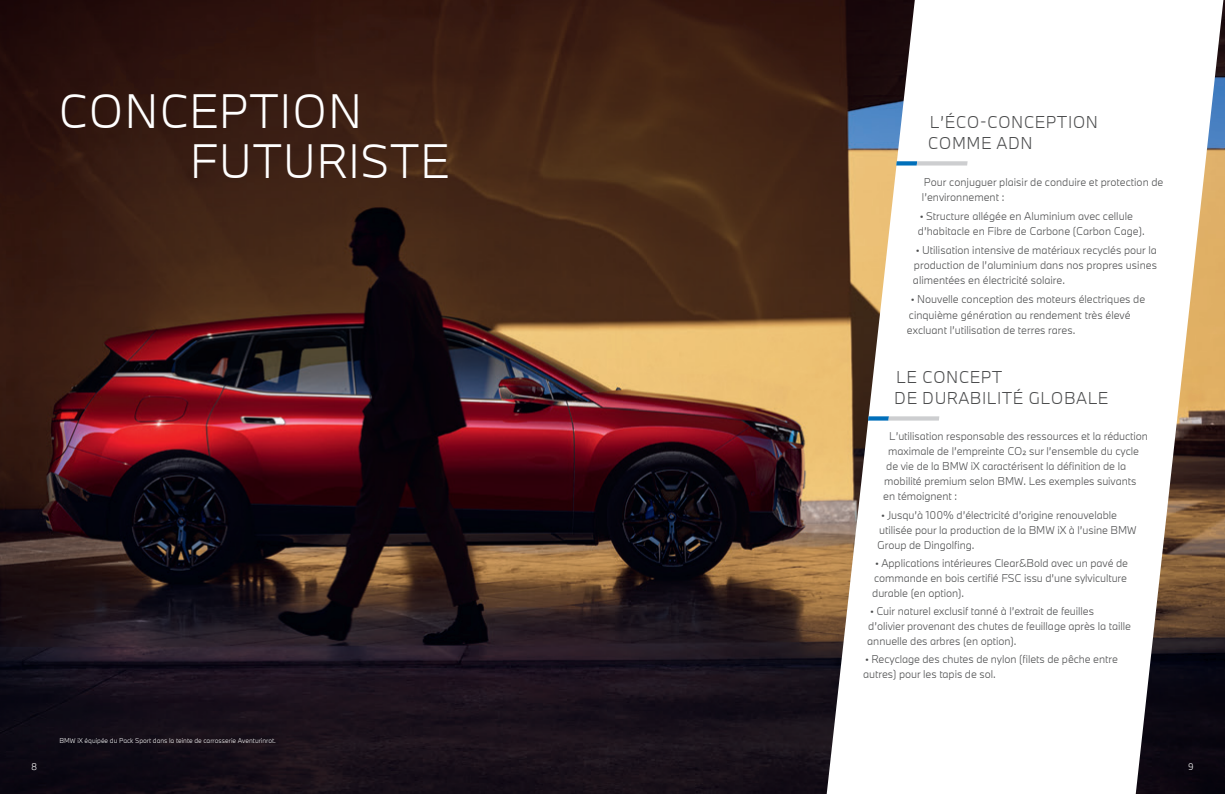
<style>
.page{position:relative;width:1225px;height:794px;background:#fff}
.page>*{position:absolute;margin:0;border:0;box-sizing:border-box;transform-origin:0 0}
.t1{font:300 45px/50px "BMW Type Next Latin TT";letter-spacing:.01em;color:#fff}
.t2{font:300 16px/21px "BMW Type Next Latin TT";letter-spacing:.03em;color:#4b4c4d}
.t3{font:300 10.5px/15px "BMW Type Next Latin TT";letter-spacing:-.005em;color:#4b4c4d}
.t4{font:300 9px "BMW Type Next Latin TT";color:#fff}
.t5{font:300 6.5px "BMW Type Next Latin TT";color:#fff}
.s1{font-size:8.5px}
</style>
<div class="page">
<img style="left:0;top:0;width:1225px;height:794px">
<svg style="left:826px;top:0;width:397px;height:794px"></svg>
<svg style="left:896px;top:161px;width:71px;height:4px"></svg>
<svg style="left:868px;top:416px;width:71px;height:4px"></svg>
<h1 class="t1" style="left:190px;top:86px;width:261px;text-indent:-132px">CONCEPTION<br>FUTURISTE</h1>
<p class="t4" style="left:31px;top:760px;width:8px">8</p>
<p class="t5" style="left:60px;top:736px;width:218px">BMW iX équipée du Pack Sport dans la teinte de carrosserie Aventurinrot.</p>
<h2 class="t2" style="left:928px;top:112px;width:172px">L’ÉCO-CONCEPTION<br>COMME ADN</h2>
<p class="t3" style="left:922px;top:174px;width:243px">Pour conjuguer plaisir de conduire et protection de l’environnement :</p>
<p class="t3" style="left:918px;top:208px;width:228px"><span class="s1">•</span> Structure allégée en Aluminium avec cellule d’habitacle en Fibre de Carbone (Carbon Cage).</p>
<p class="t3" style="left:913px;top:243px;width:245px;text-align:justify"><span class="s1">•</span> Utilisation intensive de matériaux recyclés pour la production de l’aluminium dans nos propres usines alimentées en électricité solaire.</p>
<p class="t3" style="left:907px;top:292px;width:240px;text-indent:4px"><span class="s1">•</span> Nouvelle conception des moteurs électriques de cinquième génération au rendement très élevé excluant l’utilisation de terres rares.</p>
<h2 class="t2" style="left:894px;top:366px;width:216px">LE CONCEPT<br>DE DURABILITÉ GLOBALE</h2>
<p class="t3" style="left:889px;top:428px;width:260px">L’utilisation responsable des ressources et la réduction</p>
<p class="t3" style="left:888px;top:443px;width:252px">maximale de l’empreinte CO2 sur l’ensemble du cycle</p>
<p class="t3" style="left:886px;top:458px;width:241px">de vie de la BMW iX caractérisent la définition de la</p>
<p class="t3" style="left:884px;top:473px;width:254px">mobilité premium selon BMW. Les exemples suivants</p>
<p class="t3" style="left:883px;top:488px;width:75px">en témoignent :</p>
<p class="t3" style="left:877px;top:508px;width:261px;text-indent:4px"><span class="s1">•</span> Jusqu’à 100% d’électricité d’origine renouvelable utilisée pour la production de la BMW iX à l’usine BMW<br>Group de Dingolfing.</p>
<p class="t3" style="left:872px;top:555px;width:257px;text-align:justify"><span class="s1">•</span> Applications intérieures Clear&amp;Bold avec un pavé de commande en bois certifié FSC issu d’une sylviculture durable (en option).</p>
<p class="t3" style="left:867px;top:603px;width:265px"><span class="s1">•</span> Cuir naturel exclusif tanné à l’extrait de feuilles<br>d’olivier provenant des chutes de feuillage après la taille annuelle des arbres (en option).</p>
<p class="t3" style="left:863px;top:651px;width:256px"><span class="s1">•</span> Recyclage des chutes de nylon (filets de pêche entre autres) pour les tapis de sol.</p>
<p class="t4" style="left:1188px;top:760px;width:7px">9</p>
</div>
